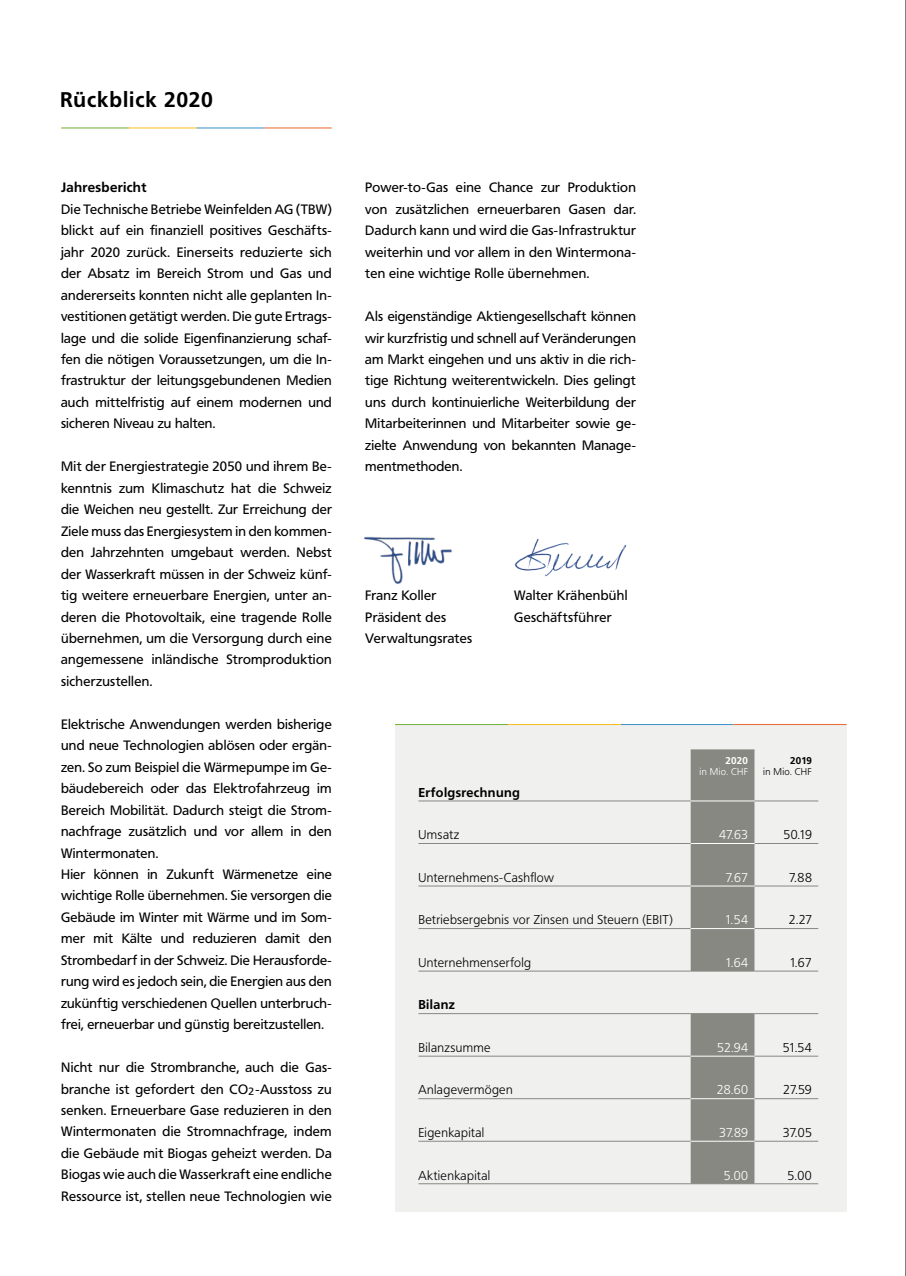
<style>
.page{position:relative;width:906px;height:1276px;background:#fff}
.page>*{position:absolute;margin:0;border:0;box-sizing:border-box;transform-origin:0 0}
.t1{font:700 21px "Frutiger BQ";letter-spacing:.045em;color:#000001}
.t2{font:13.5px/21.5px "Frutiger BQ";letter-spacing:.015em;color:#000001;text-align:justify}
.t3{font:700 13.5px "Frutiger BQ";letter-spacing:.025em;color:#000001}
.t4{font:300 12.75px "Frutiger BQ";letter-spacing:.025em;color:#000001}
.t5{font:300 12.75px "Frutiger BQ";letter-spacing:.02em;color:#fff}
.t6{font:700 12.75px "Frutiger BQ";letter-spacing:.03em;color:#000001}
.t7{font:300 9.75px "Frutiger BQ";letter-spacing:.04em;color:#fff}
.t8{font:300 9.75px "Frutiger BQ";letter-spacing:.04em;color:#000001}
.t9{font:700 9.75px "Frutiger BQ";color:#fff}
.t10{font:700 9.75px "Frutiger BQ";color:#000001}
</style>
<div class="page">
<div style="left:395px;top:724px;width:451px;height:487px;background:#f0f0ef"></div>
<img style="left:514px;top:539px;width:113px;height:38px">
<img style="left:364px;top:536px;width:88px;height:48px">
<hr style="left:264px;top:127px;width:68px;height:1px;background:#e86e36">
<hr style="left:196px;top:127px;width:68px;height:1px;background:#4394c9">
<hr style="left:129px;top:127px;width:67px;height:1px;background:#fabf22">
<hr style="left:61px;top:127px;width:68px;height:1px;background:#78b344">
<hr style="left:620px;top:724px;width:113px;height:1px;background:#4394c9">
<hr style="left:733px;top:724px;width:113px;height:1px;background:#e86e36">
<hr style="left:508px;top:724px;width:113px;height:1px;background:#fabf22">
<hr style="left:395px;top:724px;width:113px;height:1px;background:#78b344">
<div style="left:690px;top:750px;width:64px;height:221px;background:#878881"></div>
<div style="left:690px;top:1014px;width:64px;height:169px;background:#878881"></div>
<hr style="left:418px;top:800px;width:272px;height:1px;background:#878881">
<hr style="left:754px;top:800px;width:64px;height:1px;background:#878881">
<hr style="left:418px;top:843px;width:272px;height:1px;background:#878881">
<hr style="left:754px;top:843px;width:64px;height:1px;background:#878881">
<hr style="left:418px;top:885px;width:272px;height:1px;background:#878881">
<hr style="left:754px;top:885px;width:64px;height:1px;background:#878881">
<hr style="left:418px;top:928px;width:272px;height:1px;background:#878881">
<hr style="left:754px;top:928px;width:64px;height:1px;background:#878881">
<hr style="left:418px;top:1013px;width:272px;height:1px;background:#878881">
<hr style="left:754px;top:1013px;width:64px;height:1px;background:#878881">
<hr style="left:418px;top:1056px;width:272px;height:1px;background:#878881">
<hr style="left:754px;top:1056px;width:64px;height:1px;background:#878881">
<hr style="left:418px;top:1098px;width:272px;height:1px;background:#878881">
<hr style="left:754px;top:1098px;width:64px;height:1px;background:#878881">
<hr style="left:418px;top:1141px;width:272px;height:1px;background:#878881">
<hr style="left:754px;top:1141px;width:64px;height:1px;background:#878881">
<hr style="left:418px;top:1183px;width:272px;height:1px;background:#878881">
<hr style="left:754px;top:1183px;width:64px;height:1px;background:#878881">
<hr style="left:690px;top:800px;width:64px;height:1px;background:#fff">
<hr style="left:690px;top:843px;width:64px;height:1px;background:#fff">
<hr style="left:690px;top:885px;width:64px;height:1px;background:#fff">
<hr style="left:690px;top:928px;width:64px;height:1px;background:#fff">
<hr style="left:690px;top:1056px;width:64px;height:1px;background:#fff">
<hr style="left:690px;top:1098px;width:64px;height:1px;background:#fff">
<hr style="left:690px;top:1141px;width:64px;height:1px;background:#fff">
<hr style="left:690px;top:1013px;width:64px;height:1px;background:#878881">
<hr style="left:418px;top:971px;width:272px;height:1px;background:#878881">
<hr style="left:690px;top:971px;width:64px;height:1px;background:#878881">
<hr style="left:754px;top:971px;width:64px;height:1px;background:#878881">
<hr style="left:690px;top:749px;width:64px;height:1px;background:#878881">
<hr style="left:690px;top:1183px;width:64px;height:1px;background:#878881">
<hr style="left:905px;top:0;width:1px;height:1276px;background:#000001">
<h1 class="t1" style="left:60px;top:87px;width:154px">Rückblick 2020</h1>
<p class="t3" style="left:61px;top:179px;width:87px">Jahresbericht</p>
<p class="t2" style="left:61px;top:198px;width:272px">Die Technische Betriebe Weinfelden AG (TBW) blickt auf ein finanziell positives Geschäfts&shy;jahr 2020 zurück. Einerseits reduzierte sich der Absatz im Bereich Strom und Gas und andererseits konnten nicht alle geplanten In&shy;vestitionen getätigt werden. Die gute Ertrags&shy;lage und die solide Eigenfinanzierung schaf&shy;fen die nötigen Voraussetzungen, um die In&shy;frastruktur der leitungsgebundenen Medien auch mittelfristig auf einem modernen und sicheren Niveau zu halten.</p>
<p class="t2" style="left:61px;top:456px;width:272px">Mit der Energiestrategie 2050 und ihrem Be&shy;kenntnis zum Klimaschutz hat die Schweiz die Weichen neu gestellt. Zur Erreichung der Ziele muss das Energiesystem in den kommen&shy;den Jahrzehnten umgebaut werden. Nebst der Wasserkraft müssen in der Schweiz künf&shy;tig weitere erneuerbare Energien, unter an&shy;deren die Photovoltaik, eine tragende Rolle übernehmen, um die Versorgung durch eine angemessene inländische Stromproduktion sicherzustellen.</p>
<p class="t2" style="left:61px;top:713px;width:272px;text-align:left">Elektrische Anwendungen werden bisherige und neue Technologien ablösen oder ergän&shy;zen. So zum Beispiel die Wärmepumpe im Ge&shy;bäudebereich oder das Elektrofahrzeug im Bereich Mobilität. Dadurch steigt die Strom&shy;nachfrage zusätzlich und vor allem in den Wintermonaten.<br>Hier können in Zukunft Wärmenetze eine wichtige Rolle übernehmen. Sie versorgen die Gebäude im Winter mit Wärme und im Som&shy;mer mit Kälte und reduzieren damit den Strombedarf in der Schweiz. Die Herausforde&shy;rung wird es jedoch sein, die Energien aus den zukünftig verschiedenen Quellen unterbruch&shy;frei, erneuerbar und günstig bereitzustellen.</p>
<p class="t2" style="left:61px;top:1057px;width:272px">Nicht nur die Strombranche, auch die Gas&shy;branche ist gefordert den CO<sub>2</sub>-Ausstoss zu senken. Erneuerbare Gase reduzieren in den Wintermonaten die Stromnachfrage, indem die Gebäude mit Biogas geheizt werden. Da Biogas wie auch die Wasserkraft eine endliche Ressource ist, stellen neue Technologien wie</p>
<p class="t2" style="left:365px;top:177px;width:272px">Power-to-Gas eine Chance zur Produktion von zusätzlichen erneuerbaren Gasen dar.<br>Dadurch kann und wird die Gas-Infrastruktur weiterhin und vor allem in den Wintermona&shy;ten eine wichtige Rolle übernehmen.</p>
<p class="t2" style="left:365px;top:306px;width:272px">Als eigenständige Aktiengesellschaft können wir kurzfristig und schnell auf Veränderungen am Markt eingehen und uns aktiv in die rich&shy;tige Richtung weiterentwickeln. Dies gelingt uns durch kontinuierliche Weiterbildung der Mitarbeiterinnen und Mitarbeiter sowie ge&shy;zielte Anwendung von bekannten Manage&shy;mentmethoden.</p>
<p class="t2" style="left:365px;top:585px;width:72px">Franz Koller</p>
<p class="t2" style="left:514px;top:585px;width:115px">Walter Krähenbühl</p>
<p class="t2" style="left:365px;top:606px;width:82px">Präsident des</p>
<p class="t2" style="left:514px;top:606px;width:99px">Geschäftsführer</p>
<p class="t2" style="left:365px;top:627px;width:108px">Verwaltungsrates</p>
<p class="t9" style="left:725px;top:754px;width:24px">2020</p>
<p class="t7" style="left:699px;top:766px;width:50px">in Mio. CHF</p>
<p class="t10" style="left:790px;top:754px;width:23px">2019</p>
<p class="t8" style="left:763px;top:766px;width:50px">in Mio. CHF</p>
<p class="t6" style="left:418px;top:784px;width:103px">Erfolgsrechnung</p>
<p class="t4" style="left:418px;top:827px;width:42px">Umsatz</p>
<p class="t5" style="left:719px;top:827px;width:30px">47.63</p>
<p class="t4" style="left:783px;top:827px;width:30px">50.19</p>
<p class="t4" style="left:418px;top:870px;width:137px">Unternehmens-Cashflow</p>
<p class="t5" style="left:725px;top:870px;width:24px">7.67</p>
<p class="t4" style="left:788px;top:870px;width:25px">7.88</p>
<p class="t4" style="left:418px;top:912px;width:256px">Betriebsergebnis vor Zinsen und Steuern (EBIT)</p>
<p class="t5" style="left:724px;top:912px;width:25px">1.54</p>
<p class="t4" style="left:789px;top:912px;width:25px">2.27</p>
<p class="t4" style="left:418px;top:955px;width:114px">Unternehmenserfolg</p>
<p class="t5" style="left:725px;top:955px;width:25px">1.64</p>
<p class="t4" style="left:789px;top:955px;width:24px">1.67</p>
<p class="t6" style="left:418px;top:997px;width:38px">Bilanz</p>
<p class="t4" style="left:418px;top:1040px;width:74px">Bilanzsumme</p>
<p class="t5" style="left:717px;top:1040px;width:32px">52.94</p>
<p class="t4" style="left:782px;top:1040px;width:31px">51.54</p>
<p class="t4" style="left:418px;top:1082px;width:96px">Anlagevermögen</p>
<p class="t5" style="left:717px;top:1082px;width:33px">28.60</p>
<p class="t4" style="left:783px;top:1082px;width:30px">27.59</p>
<p class="t4" style="left:418px;top:1125px;width:67px">Eigenkapital</p>
<p class="t5" style="left:719px;top:1125px;width:31px">37.89</p>
<p class="t4" style="left:783px;top:1125px;width:31px">37.05</p>
<p class="t4" style="left:418px;top:1167px;width:73px">Aktienkapital</p>
<p class="t5" style="left:724px;top:1167px;width:26px">5.00</p>
<p class="t4" style="left:787px;top:1167px;width:26px">5.00</p>
</div>
